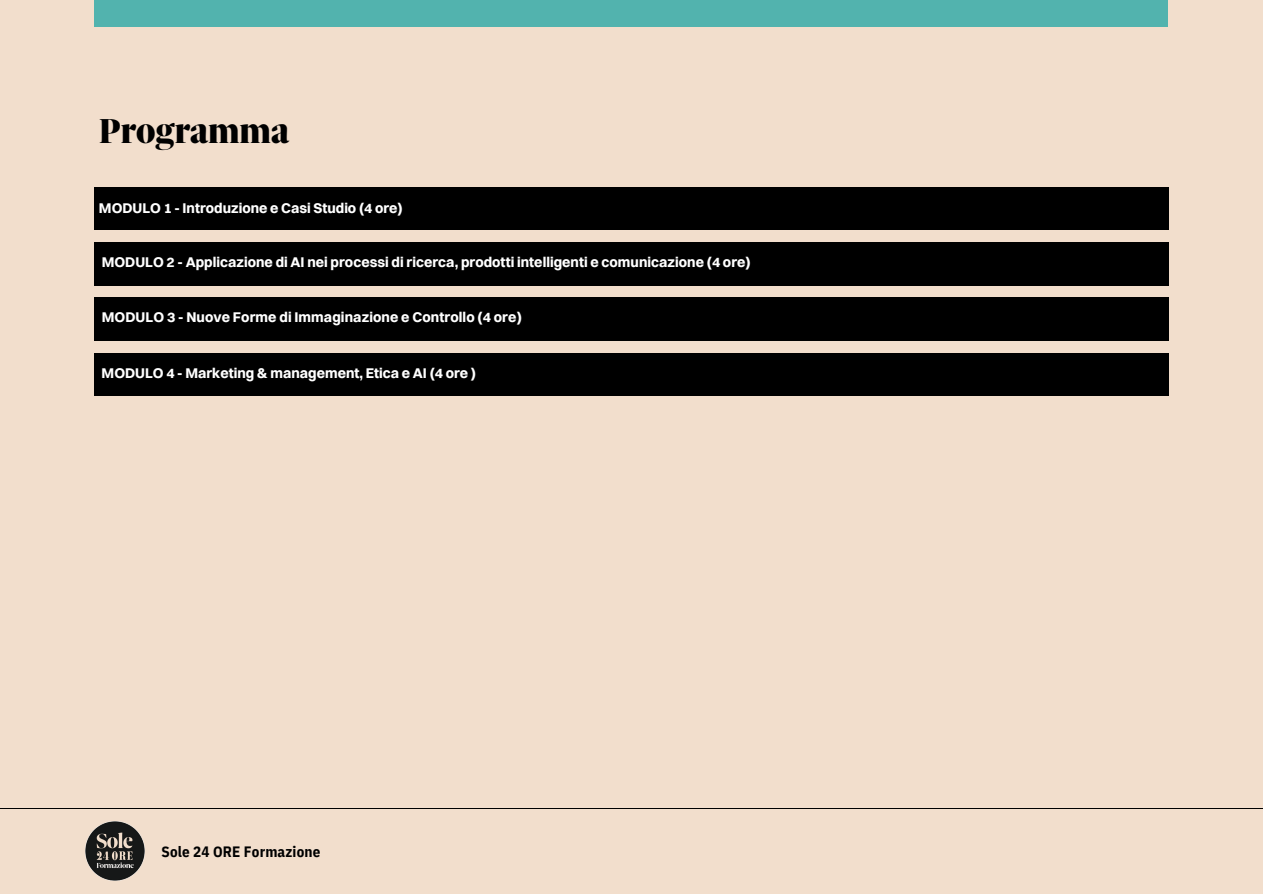
<style>
.page{position:relative;width:1263px;height:894px;background:#fff}
.page>*{position:absolute;margin:0;border:0;box-sizing:border-box;transform-origin:0 0}
.t1{font:900 37.5px "Sole Serif Big Display";color:#000}
.t2{font:700 15px "IBM Plex Sans Cond";letter-spacing:.01em;color:#000}
.t3{font:700 14.25px "Switzer";color:#fff}
</style>
<div class="page">
<div style="left:0;top:0;width:1263px;height:893px;background:#f2decc"></div>
<hr style="left:0;top:807px;width:1263px;height:1px;background:#000">
<div style="left:95px;top:0;width:1073px;height:26px;background:#52b3ae"></div>
<div style="left:95px;top:187px;width:1073px;height:43px;background:#000"></div>
<div style="left:95px;top:242px;width:1073px;height:43px;background:#000"></div>
<div style="left:95px;top:298px;width:1073px;height:42px;background:#000"></div>
<div style="left:95px;top:353px;width:1073px;height:42px;background:#000"></div>
<img style="left:85px;top:821px;width:60px;height:59px">
<p class="t1" style="left:99px;top:115px;width:192px">Programma</p>
<p class="t3" style="left:99px;top:198px;width:305px">MODULO 1 - Introduzione e Casi Studio (4 ore)</p>
<p class="t3" style="left:102px;top:253px;width:651px">MODULO 2 - Applicazione di AI nei processi di ricerca, prodotti intelligenti e comunicazione (4 ore)</p>
<p class="t3" style="left:102px;top:308px;width:422px">MODULO 3 - Nuove Forme di Immaginazione e Controllo (4 ore)</p>
<p class="t3" style="left:102px;top:364px;width:376px">MODULO 4 - Marketing &amp; management, Etica e AI (4 ore )</p>
<p class="t2" style="left:162px;top:841px;width:160px">Sole 24 ORE Formazione</p>
</div>
